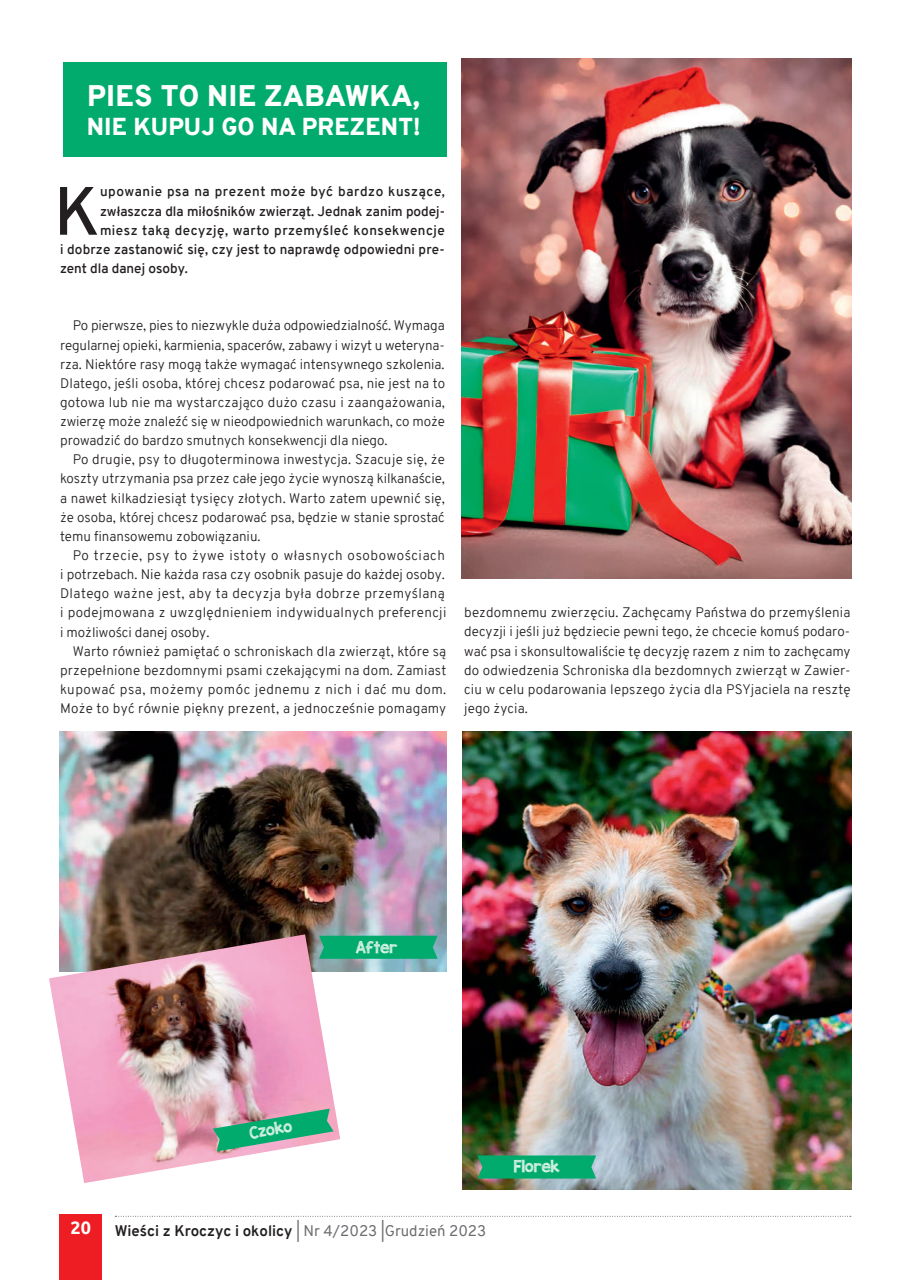
<style>
.page{position:relative;width:910px;height:1280px;background:#fff}
.page>*{position:absolute;margin:0;border:0;box-sizing:border-box;transform-origin:0 0}
.t1{font:600 68.1px "Overpass";color:#231f20}
.t2{font:900 29.1px "Overpass";letter-spacing:.01em;color:#fff}
.t3{font:900 24px "Overpass";letter-spacing:.01em;color:#fff}
.t4{font:700 18px "Ubuntu";color:#fff}
.t5{font:700 15px "Overpass";color:#231f20}
.t6{font:300 13.5px/19.2px "Overpass";letter-spacing:.005em;color:#231f20;text-align:justify}
.t7{font:600 13.5px "Overpass";letter-spacing:.01em;color:#231f20}
.t8{font:600 13.5px "Overpass";letter-spacing:.035em;color:#231f20}
.t9{font:600 13.5px "Overpass";letter-spacing:.04em;color:#231f20}
.t10{font:13.5px "KG Blank Space Sketch";color:#fff}
.s1{font-weight:400;color:#6c6d70}
</style>
<div class="page">
<div style="left:60px;top:1215px;width:42px;height:65px;background:#ee1d23"></div>
<svg style="left:115px;top:1216px;width:736px;height:1px"></svg>
<div style="left:63px;top:63px;width:383px;height:94px;background:#00ab6d"></div>
<img style="left:59px;top:731px;width:387px;height:240px">
<img style="left:49px;top:934px;width:291px;height:249px">
<img style="left:462px;top:731px;width:390px;height:458px">
<img style="left:462px;top:58px;width:390px;height:521px">
<svg style="left:478px;top:1155px;width:118px;height:23px;background:#09aa70"></svg>
<svg style="left:319px;top:936px;width:119px;height:23px;background:#07ab70"></svg>
<svg style="left:213px;top:1108px;width:121px;height:43px;background:#72ae97"></svg>
<h2 class="t2" style="left:87px;top:75px;width:219px">PIES TO NIE ZABAWKA</h2>
<h2 class="t2" style="left:413px;top:75px;width:9px">,</h2>
<h3 class="t3" style="left:87px;top:110px;width:335px">NIE KUPUJ GO NA PREZENT!</h3>
<h1 class="t1" style="left:54px;top:162px;width:48px">K</h1>
<p class="t9" style="left:100px;top:182px;width:346px">upowanie psa na prezent może być bardzo kuszące,</p>
<p class="t7" style="left:100px;top:201px;width:347px">zwłaszcza dla miłośników zwierząt. Jednak zanim podej-</p>
<p class="t8" style="left:100px;top:220px;width:346px">miesz taką decyzję, warto przemyśleć konsekwencje</p>
<p class="t7" style="left:60px;top:239px;width:386px">i dobrze zastanowić się, czy jest to naprawdę odpowiedni pre-</p>
<p class="t7" style="left:60px;top:259px;width:129px">zent dla danej osoby.</p>
<p class="t6" style="left:60px;top:316px;width:387px;text-indent:13px">Po pierwsze, pies to niezwykle duża odpowiedzialność. Wymaga regularnej opieki, karmienia, spacerów, zabawy i wizyt u weteryna&shy;rza. Niektóre rasy mogą także wymagać intensywnego szkolenia.<br>Dlatego, jeśli osoba, której chcesz podarować psa, nie jest na to gotowa lub nie ma wystarczająco dużo czasu i zaangażowania, zwierzę może znaleźć się w nieodpowiednich warunkach, co może prowadzić do bardzo smutnych konsekwencji dla niego.</p>
<p class="t6" style="left:60px;top:450px;width:386px;text-indent:13px">Po drugie, psy to długoterminowa inwestycja. Szacuje się, że koszty utrzymania psa przez całe jego życie wynoszą kilkanaście, a nawet kilkadziesiąt tysięcy złotych. Warto zatem upewnić się, że osoba, której chcesz podarować psa, będzie w stanie sprostać temu finansowemu zobowiązaniu.</p>
<p class="t6" style="left:60px;top:546px;width:388px;text-indent:13px">Po trzecie, psy to żywe istoty o własnych osobowościach i potrzebach. Nie każda rasa czy osobnik pasuje do każdej osoby.<br>Dlatego ważne jest, aby ta decyzja była dobrze przemyślaną i podejmowana z uwzględnieniem indywidualnych preferencji i możliwości danej osoby.</p>
<p class="t6" style="left:60px;top:641px;width:388px;text-indent:13px">Warto również pamiętać o schroniskach dla zwierząt, które są przepełnione bezdomnymi psami czekającymi na dom. Zamiast kupować psa, możemy pomóc jednemu z nich i dać mu dom.<br>Może to być równie piękny prezent, a jednocześnie pomagamy</p>
<p class="t6" style="left:464px;top:603px;width:388px">bezdomnemu zwierzęciu. Zachęcamy Państwa do przemyślenia decyzji i jeśli już będziecie pewni tego, że chcecie komuś podaro&shy;wać psa i skonsultowaliście tę decyzję razem z nim to zachęcamy do odwiedzenia Schroniska dla bezdomnych zwierząt w Zawier&shy;ciu w celu podarowania lepszego życia dla PSYjaciela na resztę jego życia.</p>
<p class="t10" style="left:356px;top:937px;width:43px">After</p>
<p class="t10" style="left:248px;top:1124px;width:45px;rotate:-10deg">Czoko</p>
<p class="t10" style="left:514px;top:1157px;width:48px">Florek</p>
<h3 class="t4" style="left:71px;top:1217px;width:22px">20</h3>
<p class="t5" style="left:115px;top:1220px;width:373px">Wieści z Kroczyc i okolicy <span class="s1">| Nr 4/2023 |Grudzień 2023</span></p>
</div>
